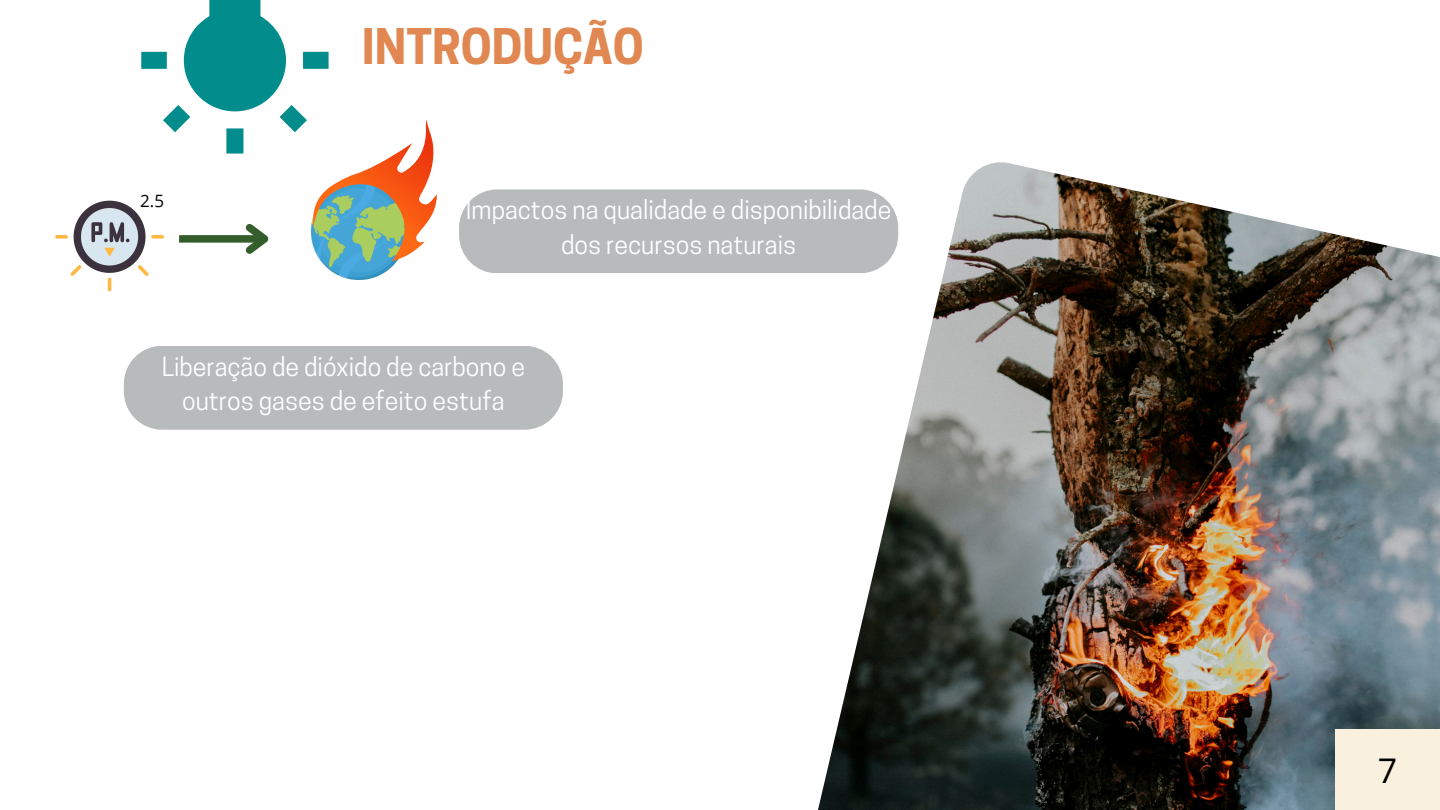
<style>
.page{position:relative;width:1440px;height:810px;background:#fff}
.page>*{position:absolute;margin:0;border:0;box-sizing:border-box;transform-origin:0 0}
.t1{font:700 46.2px "Cooper Hewitt";color:#e18752}
.t2{font:34px "Open Sans";color:#000}
.t3{font:25px/34.5px "Cooper Hewitt";color:#fff;text-align:center}
.t4{font:17px "Open Sans";color:#000}
</style>
<div class="page">
<img style="left:818px;top:162px;width:622px;height:648px">
<div style="left:459px;top:189px;width:439px;height:84px;background:#b7bbbc"></div>
<svg style="left:55px;top:0;width:382px;height:291px"></svg>
<div style="left:124px;top:346px;width:439px;height:84px;background:#b7bbbc"></div>
<div style="left:1335px;top:729px;width:105px;height:81px;background:#f9f0de"></div>
<p class="t4" style="left:140px;top:189px;width:25px">2.5</p>
<p class="t1" style="left:362px;top:29px;width:283px">INTRODUÇÃO</p>
<h1 class="t3" style="left:466px;top:196px;width:427px">Impactos na qualidade e disponibilidade dos recursos naturais</h1>
<p class="t3" style="left:162px;top:352px;width:365px">Liberação de dióxido de carbono e outros gases de efeito estufa</p>
<h2 class="t2" style="left:1378px;top:747px;width:21px">7</h2>
</div>
